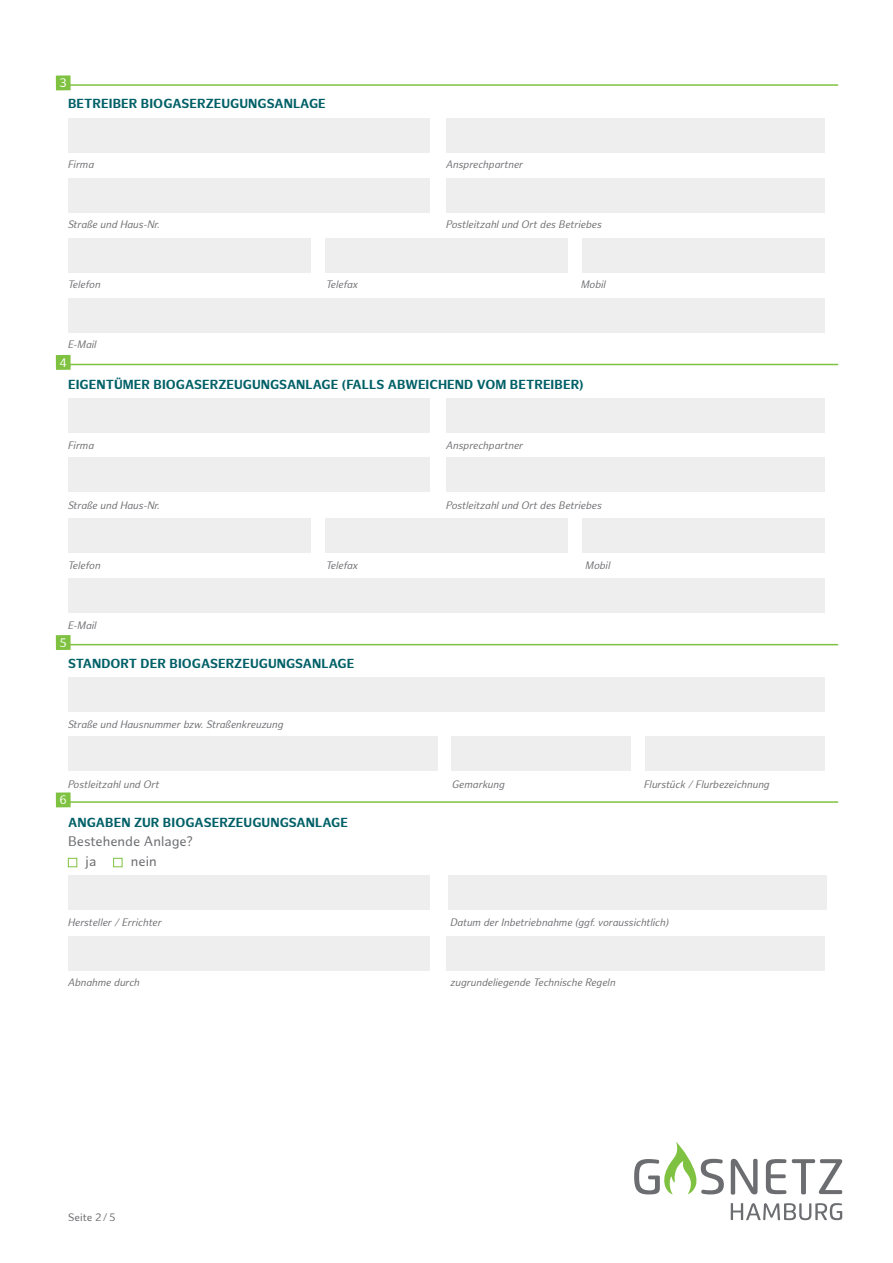
<style>
.page{position:relative;width:893px;height:1263px;background:#fff}
.page>*{position:absolute;margin:0;border:0;box-sizing:border-box;transform-origin:0 0}
.t1{font:13.5px/19.5px "Hamburg Sans";color:#6c6d70}
.t2{font:700 12.75px "Hamburg Sans";letter-spacing:.005em;color:#006067}
.t3{font:12px "Hamburg Sans";color:#fff}
.t4{font:italic 10.5px "Hamburg Sans";color:#6c6d70}
.t5{font:10.5px "Hamburg Sans";color:#6c6d70}
</style>
<div class="page">
<svg style="left:731px;top:1203px;width:111px;height:17px"></svg>
<svg style="left:634px;top:1142px;width:90px;height:52px"></svg>
<svg style="left:731px;top:1159px;width:27px;height:36px"></svg>
<svg style="left:766px;top:1159px;width:20px;height:35px"></svg>
<svg style="left:792px;top:1159px;width:50px;height:35px"></svg>
<hr style="left:65px;top:84px;width:773px;height:2px;background:#7fc241">
<div style="left:56px;top:75px;width:15px;height:15px;background:#7fc241"></div>
<hr style="left:65px;top:364px;width:773px;height:1px;background:#7fc241">
<div style="left:56px;top:355px;width:15px;height:15px;background:#7fc241"></div>
<hr style="left:65px;top:644px;width:773px;height:1px;background:#7fc241">
<div style="left:56px;top:635px;width:15px;height:15px;background:#7fc241"></div>
<hr style="left:65px;top:801px;width:773px;height:2px;background:#7fc241">
<div style="left:56px;top:792px;width:15px;height:15px;background:#7fc241"></div>
<div style="left:446px;top:119px;width:379px;height:34px;background:#eeeeef"></div>
<div style="left:446px;top:398px;width:379px;height:34px;background:#eeeeef"></div>
<div style="left:446px;top:178px;width:379px;height:34px;background:#eeeeef"></div>
<div style="left:446px;top:458px;width:379px;height:34px;background:#eeeeef"></div>
<div style="left:448px;top:875px;width:378px;height:34px;background:#eeeeef"></div>
<div style="left:446px;top:936px;width:379px;height:34px;background:#eeeeef"></div>
<div style="left:68px;top:119px;width:362px;height:34px;background:#eeeeef"></div>
<div style="left:68px;top:398px;width:362px;height:34px;background:#eeeeef"></div>
<div style="left:68px;top:178px;width:362px;height:34px;background:#eeeeef"></div>
<div style="left:68px;top:458px;width:362px;height:34px;background:#eeeeef"></div>
<div style="left:68px;top:875px;width:362px;height:34px;background:#eeeeef"></div>
<div style="left:68px;top:936px;width:362px;height:34px;background:#eeeeef"></div>
<div style="left:68px;top:239px;width:242px;height:34px;background:#eeeeef"></div>
<div style="left:68px;top:518px;width:242px;height:34px;background:#eeeeef"></div>
<div style="left:68px;top:299px;width:757px;height:34px;background:#eeeeef"></div>
<div style="left:68px;top:578px;width:757px;height:34px;background:#eeeeef"></div>
<div style="left:68px;top:678px;width:757px;height:34px;background:#eeeeef"></div>
<div style="left:68px;top:736px;width:369px;height:34px;background:#eeeeef"></div>
<div style="left:325px;top:239px;width:243px;height:34px;background:#eeeeef"></div>
<div style="left:325px;top:518px;width:243px;height:34px;background:#eeeeef"></div>
<div style="left:583px;top:239px;width:242px;height:34px;background:#eeeeef"></div>
<div style="left:583px;top:518px;width:242px;height:34px;background:#eeeeef"></div>
<div style="left:645px;top:736px;width:180px;height:34px;background:#eeeeef"></div>
<div style="left:451px;top:736px;width:180px;height:34px;background:#eeeeef"></div>
<div style="left:68px;top:858px;width:9px;height:9px;border:1px solid #7fc241"></div>
<div style="left:113px;top:858px;width:9px;height:9px;border:1px solid #7fc241"></div>
<p class="t3" style="left:60px;top:76px;width:9px">3</p>
<p class="t2" style="left:68px;top:96px;width:259px">BETREIBER BIOGASERZEUGUNGSANLAGE</p>
<p class="t4" style="left:68px;top:158px;width:28px">Firma</p>
<p class="t4" style="left:446px;top:158px;width:79px">Ansprechpartner</p>
<p class="t4" style="left:68px;top:218px;width:93px">Straße und Haus-Nr.</p>
<p class="t4" style="left:446px;top:218px;width:157px">Postleitzahl und Ort des Betriebes</p>
<p class="t4" style="left:68px;top:278px;width:34px">Telefon</p>
<p class="t4" style="left:326px;top:278px;width:34px">Telefax</p>
<p class="t4" style="left:581px;top:278px;width:26px">Mobil</p>
<p class="t4" style="left:68px;top:338px;width:30px">E-Mail</p>
<p class="t2" style="left:68px;top:377px;width:517px">EIGENTÜMER BIOGASERZEUGUNGSANLAGE (FALLS ABWEICHEND VOM BETREIBER)</p>
<p class="t3" style="left:60px;top:355px;width:9px">4</p>
<p class="t4" style="left:68px;top:439px;width:28px">Firma</p>
<p class="t4" style="left:446px;top:439px;width:79px">Ansprechpartner</p>
<p class="t4" style="left:68px;top:499px;width:93px">Straße und Haus-Nr.</p>
<p class="t4" style="left:446px;top:499px;width:157px">Postleitzahl und Ort des Betriebes</p>
<p class="t4" style="left:68px;top:559px;width:34px">Telefon</p>
<p class="t4" style="left:326px;top:559px;width:34px">Telefax</p>
<p class="t4" style="left:586px;top:559px;width:26px">Mobil</p>
<p class="t4" style="left:68px;top:619px;width:30px">E-Mail</p>
<p class="t2" style="left:68px;top:656px;width:288px">STANDORT DER BIOGASERZEUGUNGSANLAGE</p>
<p class="t3" style="left:60px;top:636px;width:9px">5</p>
<p class="t4" style="left:68px;top:718px;width:217px">Straße und Hausnummer bzw. Straßenkreuzung</p>
<p class="t4" style="left:68px;top:778px;width:93px">Postleitzahl und Ort</p>
<p class="t4" style="left:452px;top:778px;width:54px">Gemarkung</p>
<p class="t4" style="left:644px;top:778px;width:127px">Flurstück / Flurbezeichnung</p>
<p class="t2" style="left:68px;top:815px;width:281px">ANGABEN ZUR BIOGASERZEUGUNGSANLAGE</p>
<p class="t1" style="left:86px;top:832px;width:109px;text-indent:-18px">Bestehende Anlage? ja</p>
<p class="t3" style="left:60px;top:793px;width:9px">6</p>
<p class="t1" style="left:131px;top:852px;width:27px">nein</p>
<p class="t4" style="left:68px;top:916px;width:95px">Hersteller / Errichter</p>
<p class="t4" style="left:451px;top:916px;width:220px">Datum der Inbetriebnahme (ggf. voraussichtlich)</p>
<p class="t4" style="left:68px;top:976px;width:73px">Abnahme durch</p>
<p class="t4" style="left:451px;top:976px;width:167px">zugrundeliegende Technische Regeln</p>
<p class="t5" style="left:68px;top:1211px;width:49px">Seite 2/5</p>
</div>
